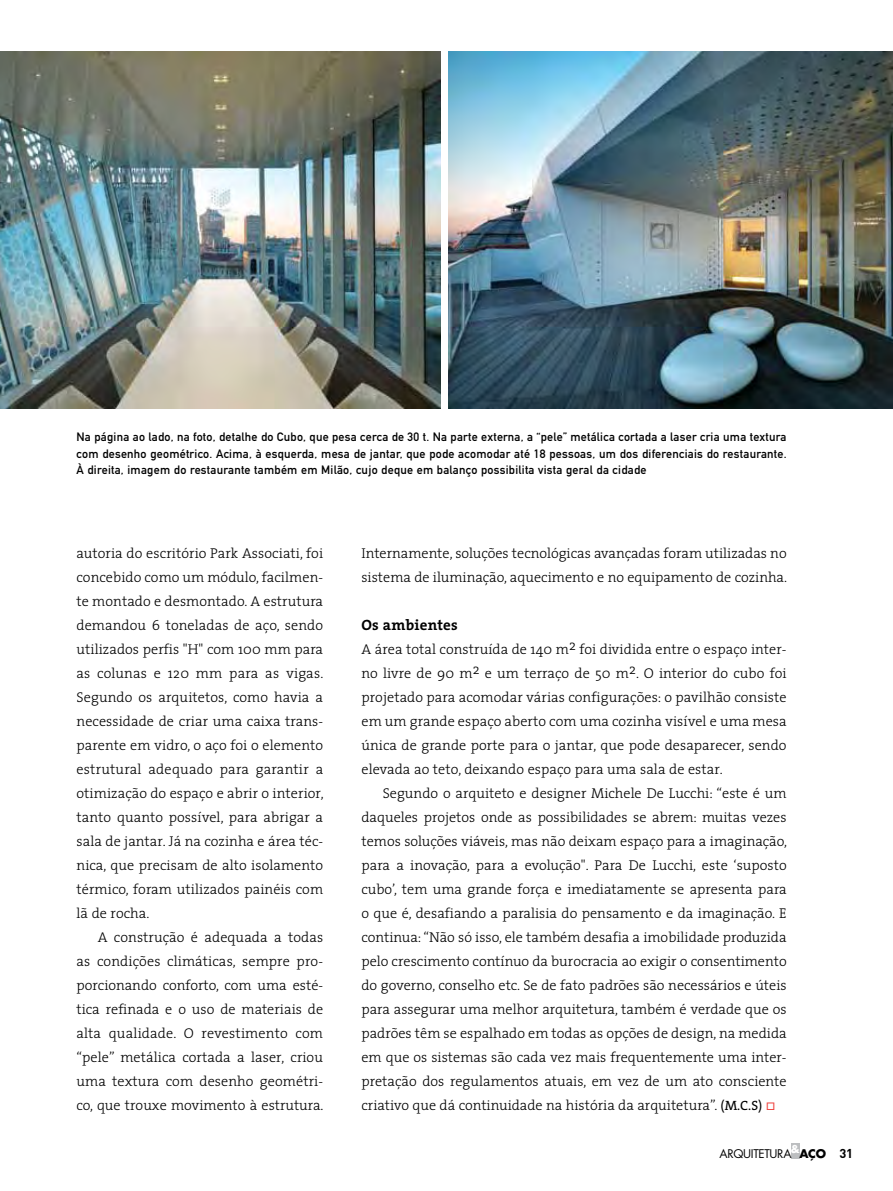
<style>
.page{position:relative;width:893px;height:1191px;background:#fff}
.page>*{position:absolute;margin:0;border:0;box-sizing:border-box;transform-origin:0 0}
.t1{font:700 15px "The Serif";letter-spacing:.015em;color:#000}
.t2{font:300 14.25px/24px "The Serif";color:#000;text-align:justify}
.t3{font:12px/16.5px "DIN Mittelschrift Alternate";letter-spacing:.02em;color:#000;text-align:justify}
.t4{font:11.7px "Futura";letter-spacing:-.025em;color:#000}
.t5{font:700 10.5px "Futura";color:#fff}
.s1{font-weight:400;font-size:13.5px}
.s2{font-family:"Zine Sans Dis Regular Roman Exp";font-weight:400;font-size:11.25px;color:#ef413d}
.s3{font-weight:700}
.s4{font-family:"DIN";font-weight:700;font-size:12.75px}
</style>
<div class="page">
<div style="left:791px;top:1142px;width:9px;height:16px;background:#bcbec0"></div>
<img style="left:449px;top:51px;width:444px;height:357px">
<img style="left:0;top:51px;width:440px;height:357px">
<p class="t3" style="left:77px;top:428px;width:712px">Na página ao lado, na foto, detalhe do Cubo, que pesa cerca de 30 t. Na parte externa, a “pele” metálica cortada a laser cria uma textura com desenho geométrico. Acima, à esquerda, mesa de jantar, que pode acomodar até 18 pessoas, um dos diferenciais do restaurante.<br>À direita, imagem do restaurante também em Milão, cujo deque em balanço possibilita vista geral da cidade</p>
<p class="t2" style="left:77px;top:541px;width:249px">autoria do escritório Park Associati, foi concebido como um módulo, facilmen&shy;te montado e desmontado. A estrutura demandou 6 toneladas de aço, sendo utilizados perfis "H" com 100 mm para as colunas e 120 mm para as vigas.<br>Segundo os arquitetos, como havia a necessidade de criar uma caixa trans&shy;parente em vidro, o aço foi o elemento estrutural adequado para garantir a otimização do espaço e abrir o interior, tanto quanto possível, para abrigar a sala de jantar. Já na cozinha e área téc&shy;nica, que precisam de alto isolamento térmico, foram utilizados painéis com lã de rocha.</p>
<p class="t2" style="left:77px;top:925px;width:249px;text-indent:21px">A construção é adequada a todas as condições climáticas, sempre pro&shy;porcionando conforto, com uma esté&shy;tica refinada e o uso de materiais de alta qualidade. O revestimento com “pele” metálica cortada a laser, criou uma textura com desenho geométri&shy;co, que trouxe movimento à estrutura.</p>
<p class="t2" style="left:361px;top:541px;width:427px">Internamente, soluções tecnológicas avançadas foram utilizadas no sistema de iluminação, aquecimento e no equipamento de cozinha.</p>
<p class="t1" style="left:361px;top:612px;width:98px">Os ambientes</p>
<p class="t2" style="left:361px;top:637px;width:427px">A área total construída de 140 m2 foi dividida entre o espaço inter&shy;no livre de 90 m2 e um terraço de 50 m2. O interior do cubo foi projetado para acomodar várias configurações: o pavilhão consiste em um grande espaço aberto com uma cozinha visível e uma mesa única de grande porte para o jantar, que pode desaparecer, sendo elevada ao teto, deixando espaço para uma sala de estar.</p>
<p class="t2" style="left:361px;top:781px;width:427px;text-indent:21px">Segundo o arquiteto e designer Michele De Lucchi: “este é um daqueles projetos onde as possibilidades se abrem: muitas vezes temos soluções viáveis, mas não deixam espaço para a imaginação, para a inovação, para a evolução". Para De Lucchi, este ‘suposto cubo’, tem uma grande força e imediatamente se apresenta para o que é, desafiando a paralisia do pensamento e da imaginação. E continua: “Não só isso, ele também desafia a imobilidade produzida pelo crescimento contínuo da burocracia ao exigir o consentimento do governo, conselho etc. Se de fato padrões são necessários e úteis para assegurar uma melhor arquitetura, também é verdade que os padrões têm se espalhado em todas as opções de design, na medida em que os sistemas são cada vez mais frequentemente uma inter&shy;pretação dos regulamentos atuais, em vez de um ato consciente criativo que dá continuidade na história da arquitetura”. <span class="s1">(M.C.S)</span> <span class="s2">M</span></p>
<p class="t5" style="left:791px;top:1142px;width:10px">&amp;</p>
<p class="t4" style="left:719px;top:1146px;width:135px">ARQUITETURA <span class="s3">AÇO</span> <span class="s4">31</span></p>
</div>
